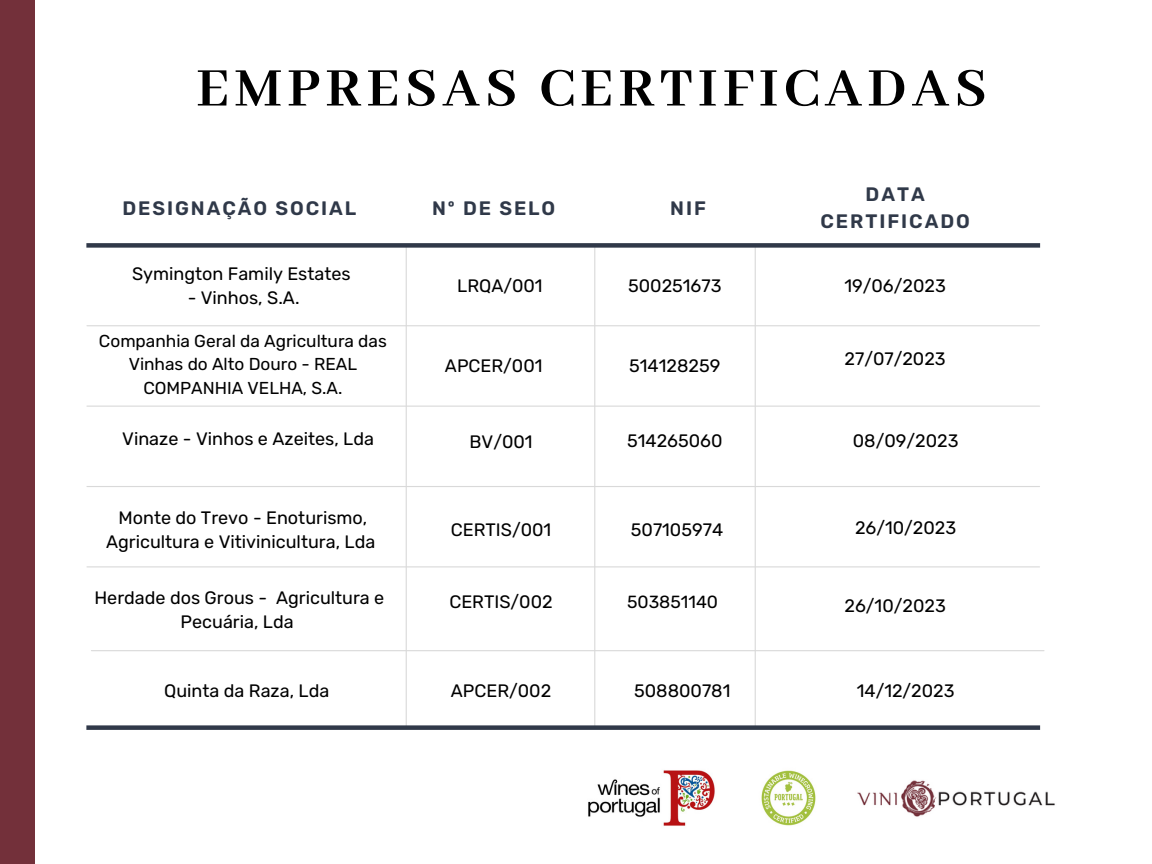
<style>
.page{position:relative;width:1152px;height:864px;background:#fff}
.page>*{position:absolute;margin:0;border:0;box-sizing:border-box;transform-origin:0 0}
.t1{font:700 60px "Abhaya Libre";letter-spacing:.09em;color:#000}
.t2{font:600 19.5px/27px "Rubik";letter-spacing:.1em;color:#303949;text-align:center}
.t3{font:18px/24.8px "Rubik";color:#000;text-align:center}
.t4{font:17.55px "Rubik";color:#000}
.t5{font:17.25px/23.7px "Rubik";color:#000;text-align:center}
</style>
<div class="page">
<hr style="left:87px;top:325px;width:953px;height:1px;background:#d9d9d9">
<hr style="left:87px;top:406px;width:953px;height:1px;background:#d9d9d9">
<hr style="left:87px;top:486px;width:953px;height:1px;background:#d9d9d9">
<hr style="left:87px;top:566px;width:953px;height:1px;background:#d9d9d9">
<hr style="left:91px;top:650px;width:953px;height:1px;background:#d9d9d9">
<hr style="left:406px;top:246px;width:1px;height:481px;background:#d9d9d9">
<hr style="left:594px;top:246px;width:1px;height:481px;background:#d9d9d9">
<hr style="left:755px;top:246px;width:1px;height:481px;background:#d9d9d9">
<div style="left:86px;top:725px;width:954px;height:5px;background:#303949"></div>
<div style="left:86px;top:243px;width:954px;height:5px;background:#303949"></div>
<div style="left:0;top:0;width:35px;height:864px;background:#73303a"></div>
<img style="left:588px;top:770px;width:127px;height:56px">
<img style="left:761px;top:770px;width:55px;height:56px">
<img style="left:857px;top:780px;width:198px;height:37px">
<h4 class="t1" style="left:196px;top:55px;width:792px">EMPRESAS CERTIFICADAS</h4>
<h4 class="t2" style="left:122px;top:195px;width:235px">DESIGNAÇÃO SOCIAL</h4>
<h2 class="t2" style="left:432px;top:195px;width:125px">Nº DE SELO</h2>
<h3 class="t2" style="left:670px;top:195px;width:37px">NIF</h3>
<h4 class="t2" style="left:821px;top:181px;width:151px">DATA<br>CERTIFICADO</h4>
<h2 class="t3" style="left:132px;top:261px;width:220px">Symington Family Estates</h2>
<h2 class="t3" style="left:188px;top:286px;width:113px">- Vinhos, S.A.</h2>
<h4 class="t5" style="left:99px;top:329px;width:289px">Companhia Geral da Agricultura das<br>Vinhas do Alto Douro - REAL<br>COMPANHIA VELHA, S.A.</h4>
<p class="t3" style="left:457px;top:274px;width:87px">LRQA/001</p>
<h4 class="t3" style="left:628px;top:274px;width:95px">500251673</h4>
<h3 class="t3" style="left:845px;top:274px;width:103px">19/06/2023</h3>
<h4 class="t3" style="left:445px;top:353px;width:99px">APCER/001</h4>
<h4 class="t3" style="left:629px;top:353px;width:93px">514128259</h4>
<h4 class="t3" style="left:845px;top:346px;width:103px">27/07/2023</h4>
<h3 class="t3" style="left:122px;top:427px;width:253px">Vinaze - Vinhos e Azeites, Lda</h3>
<h4 class="t3" style="left:470px;top:430px;width:65px">BV/001</h4>
<h4 class="t3" style="left:627px;top:429px;width:97px">514265060</h4>
<h3 class="t3" style="left:853px;top:429px;width:107px">08/09/2023</h3>
<h3 class="t3" style="left:106px;top:505px;width:271px">Monte do Trevo - Enoturismo,<br>Agricultura e Vitivinicultura, Lda</h3>
<h4 class="t3" style="left:94px;top:585px;width:291px">Herdade dos Grous - Agricultura e<br>Pecuária, Lda</h4>
<h4 class="t3" style="left:451px;top:517px;width:102px">CERTIS/001</h4>
<h3 class="t3" style="left:449px;top:590px;width:105px">CERTIS/002</h3>
<h4 class="t3" style="left:631px;top:517px;width:94px">507105974</h4>
<h4 class="t3" style="left:855px;top:515px;width:103px">26/10/2023</h4>
<h4 class="t4" style="left:627px;top:592px;width:92px">503851140</h4>
<h4 class="t3" style="left:845px;top:593px;width:103px">26/10/2023</h4>
<h4 class="t3" style="left:164px;top:678px;width:167px">Quinta da Raza, Lda</h4>
<p class="t3" style="left:451px;top:678px;width:102px">APCER/002</p>
<p class="t3" style="left:634px;top:678px;width:98px">508800781</p>
<p class="t3" style="left:857px;top:678px;width:99px">14/12/2023</p>
</div>
